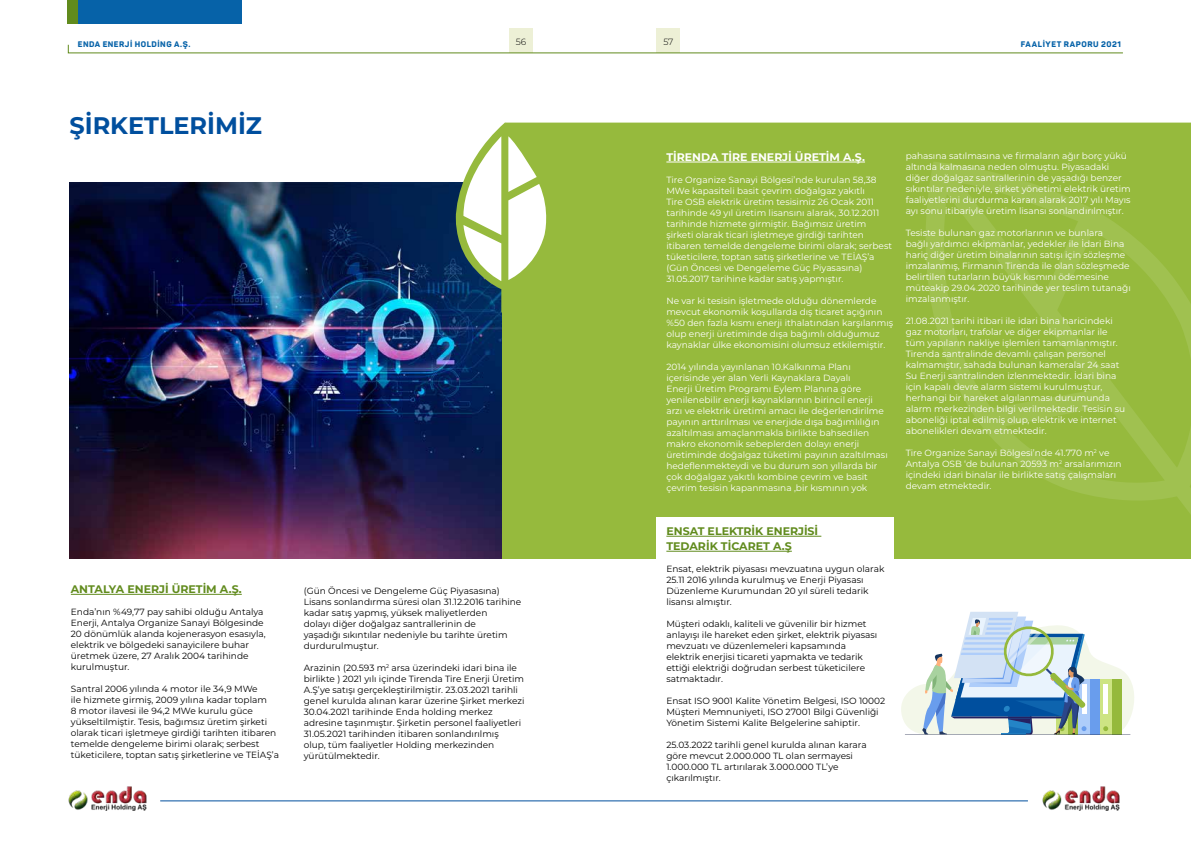
<style>
.page{position:relative;width:1191px;height:842px;background:#fff}
.page>*{position:absolute;margin:0;border:0;box-sizing:border-box;transform-origin:0 0}
.t1{font:700 24px "Montserrat";color:#004f9e}
.t2{font:700 11px/15px "Montserrat";color:#618b1d}
.t3{font:700 11px "Montserrat";color:#fff}
.t4{font:9px/11px "Montserrat";color:#fff}
.t5{font:9px/11px "Montserrat";color:#000}
.t6{font:300 9px "Montserrat";color:#000}
.t7{font:800 8px "Panton";letter-spacing:.065em;color:#0662a8}
</style>
<div class="page">
<hr style="left:160px;top:800px;width:868px;height:1px;background:#004f9e">
<img style="left:1042px;top:786px;width:78px;height:25px">
<img style="left:68px;top:786px;width:79px;height:25px">
<div style="left:508px;top:28px;width:24px;height:25px;background:#edf0d6"></div>
<div style="left:656px;top:28px;width:24px;height:25px;background:#edf0d6"></div>
<svg style="left:68px;top:44px;width:1055px;height:9px"></svg>
<div style="left:68px;top:0;width:10px;height:24px;background:#618b1d"></div>
<div style="left:78px;top:0;width:163px;height:24px;background:#0662a8"></div>
<div style="left:501px;top:128px;width:690px;height:430px;background:#96ba3d"></div>
<div style="left:656px;top:517px;width:238px;height:79px;background:#fff"></div>
<svg style="left:933px;top:313px;width:258px;height:201px"></svg>
<img style="left:69px;top:182px;width:432px;height:376px">
<hr style="left:71px;top:594px;width:171px;height:1px;background:#618b1d">
<hr style="left:666px;top:536px;width:155px;height:1px;background:#618b1d">
<hr style="left:666px;top:551px;width:126px;height:1px;background:#618b1d">
<svg style="left:454px;top:123px;width:737px;height:190px"></svg>
<svg style="left:901px;top:612px;width:233px;height:123px"></svg>
<p class="t7" style="left:78px;top:39px;width:114px">ENDA ENERJİ HOLDİNG A.Ş.</p>
<p class="t6" style="left:516px;top:36px;width:12px">56</p>
<p class="t6" style="left:663px;top:36px;width:12px">57</p>
<p class="t7" style="left:1020px;top:39px;width:102px">FAALİYET RAPORU 2021</p>
<h1 class="t1" style="left:69px;top:108px;width:194px">ŞİRKETLERİMİZ</h1>
<p class="t2" style="left:71px;top:581px;width:172px">ANTALYA ENERJİ ÜRETİM A.Ş.</p>
<p class="t5" style="left:71px;top:606px;width:196px">Enda’nın %49,77 pay sahibi olduğu Antalya Enerji, Antalya Organize Sanayi Bölgesinde 20 dönümlük alanda kojenerasyon esasıyla, elektrik ve bölgedeki sanayicilere buhar üretmek üzere, 27 Aralık 2004 tarihinde kurulmuştur.</p>
<p class="t5" style="left:71px;top:683px;width:210px">Santral 2006 yılında 4 motor ile 34,9 MWe<br>ile hizmete girmiş, 2009 yılına kadar toplam<br>8 motor ilavesi ile 94,2 MWe kurulu güce yükseltilmiştir. Tesis, bağımsız üretim şirketi olarak ticari işletmeye girdiği tarihten itibaren temelde dengeleme birimi olarak; serbest tüketicilere, toptan satış şirketlerine ve TEİAŞ’a</p>
<p class="t5" style="left:304px;top:585px;width:219px">(Gün Öncesi ve Dengeleme Güç Piyasasına)<br>Lisans sonlandırma süresi olan 31.12.2016 tarihine kadar satış yapmış, yüksek maliyetlerden<br>dolayı diğer doğalgaz santrallerinin de<br>yaşadığı sıkıntılar nedeniyle bu tarihte üretim durdurulmuştur.</p>
<p class="t5" style="left:304px;top:662px;width:222px">Arazinin (20.593 m<sup>2</sup> arsa üzerindeki idari bina ile birlikte ) 2021 yılı içinde Tirenda Tire Enerji Üretim A.Ş’ye satışı gerçekleştirilmiştir. 23.03.2021 tarihli genel kurulda alınan karar üzerine Şirket merkezi 30.04.2021 tarihinde Enda holding merkez adresine taşınmıştır. Şirketin personel faaliyetleri 31.05.2021 tarihinden itibaren sonlandırılmış<br>olup, tüm faaliyetler Holding merkezinden yürütülmektedir.</p>
<p class="t3" style="left:666px;top:149px;width:200px">TİRENDA TİRE ENERJİ ÜRETİM A.Ş.</p>
<p class="t4" style="left:666px;top:174px;width:227px">Tire Organize Sanayi Bölgesi’nde kurulan 58,38<br>MWe kapasiteli basit çevrim doğalgaz yakıtlı<br>Tire OSB elektrik üretim tesisimiz 26 Ocak 2011 tarihinde 49 yıl üretim lisansını alarak, 30.12.2011 tarihinde hizmete girmiştir. Bağımsız üretim şirketi olarak ticari işletmeye girdiği tarihten itibaren temelde dengeleme birimi olarak; serbest tüketicilere, toptan satış şirketlerine ve TEİAŞ’a (Gün Öncesi ve Dengeleme Güç Piyasasına)<br>31.05.2017 tarihine kadar satış yapmıştır.</p>
<p class="t4" style="left:666px;top:295px;width:228px">Ne var ki tesisin işletmede olduğu dönemlerde mevcut ekonomik koşullarda dış ticaret açığının %50 den fazla kısmı enerji ithalatından karşılanmış olup enerji üretiminde dışa bağımlı olduğumuz kaynaklar ülke ekonomisini olumsuz etkilemiştir.</p>
<p class="t4" style="left:666px;top:361px;width:223px">2014 yılında yayınlanan 10.Kalkınma Planı içerisinde yer alan Yerli Kaynaklara Dayalı<br>Enerji Üretim Programı Eylem Planına göre yenilenebilir enerji kaynaklarının birincil enerji arzı ve elektrik üretimi amacı ile değerlendirilme payının arttırılması ve enerjide dışa bağımlılığın azaltılması amaçlanmakla birlikte bahsedilen makro ekonomik sebeplerden dolayı enerji üretiminde doğalgaz tüketimi payının azaltılması hedeflenmekteydi ve bu durum son yıllarda bir çok doğalgaz yakıtlı kombine çevrim ve basit çevrim tesisin kapanmasına ,bir kısmının yok</p>
<p class="t2" style="left:666px;top:523px;width:153px">ENSAT ELEKTRİK ENERJİSİ<br>TEDARİK TİCARET A.Ş</p>
<p class="t5" style="left:666px;top:563px;width:219px">Ensat, elektrik piyasası mevzuatına uygun olarak 25.11 2016 yılında kurulmuş ve Enerji Piyasası Düzenleme Kurumundan 20 yıl süreli tedarik lisansı almıştır.</p>
<p class="t5" style="left:666px;top:618px;width:212px">Müşteri odaklı, kaliteli ve güvenilir bir hizmet anlayışı ile hareket eden şirket, elektrik piyasası mevzuatı ve düzenlemeleri kapsamında elektrik enerjisi ticareti yapmakta ve tedarik ettiği elektriği doğrudan serbest tüketicilere satmaktadır.</p>
<p class="t5" style="left:666px;top:695px;width:220px">Ensat ISO 9001 Kalite Yönetim Belgesi, ISO 10002<br>Müşteri Memnuniyeti, ISO 27001 Bilgi Güvenliği<br>Yönetim Sistemi Kalite Belgelerine sahiptir.</p>
<p class="t5" style="left:666px;top:739px;width:202px">25.03.2022 tarihli genel kurulda alınan karara göre mevcut 2.000.000 TL olan sermayesi 1.000.000 TL artırılarak 3.000.000 TL’ye çıkarılmıştır.</p>
<p class="t4" style="left:905px;top:150px;width:226px">pahasına satılmasına ve firmaların ağır borç yükü altında kalmasına neden olmuştu. Piyasadaki diğer doğalgaz santrallerinin de yaşadığı benzer sıkıntılar nedeniyle, şirket yönetimi elektrik üretim faaliyetlerini durdurma kararı alarak 2017 yılı Mayıs ayı sonu itibariyle üretim lisansı sonlandırılmıştır.</p>
<p class="t4" style="left:905px;top:227px;width:226px">Tesiste bulunan gaz motorlarının ve bunlara<br>bağlı yardımcı ekipmanlar, yedekler ile İdari Bina hariç diğer üretim binalarının satışı için sözleşme imzalanmış, Firmanın Tirenda ile olan sözleşmede belirtilen tutarların büyük kısmını ödemesine müteakip 29.04.2020 tarihinde yer teslim tutanağı imzalanmıştır.</p>
<p class="t4" style="left:905px;top:315px;width:221px">21.08.2021 tarihi itibari ile idari bina haricindeki gaz motorları, trafolar ve diğer ekipmanlar ile tüm yapıların nakliye işlemleri tamamlanmıştır.<br>Tirenda santralinde devamlı çalışan personel kalmamıştır, sahada bulunan kameralar 24 saat Su Enerji santralinden izlenmektedir. İdari bina için kapalı devre alarm sistemi kurulmuştur, herhangi bir hareket algılanması durumunda alarm merkezinden bilgi verilmektedir. Tesisin su aboneliği iptal edilmiş olup, elektrik ve internet abonelikleri devam etmektedir.</p>
<p class="t4" style="left:905px;top:447px;width:217px">Tire Organize Sanayi Bölgesi’nde 41.770 m<sup>2</sup> ve Antalya OSB ‘de bulunan 20593 m<sup>2</sup> arsalarımızın içindeki idari binalar ile birlikte satış çalışmaları devam etmektedir.</p>
</div>
